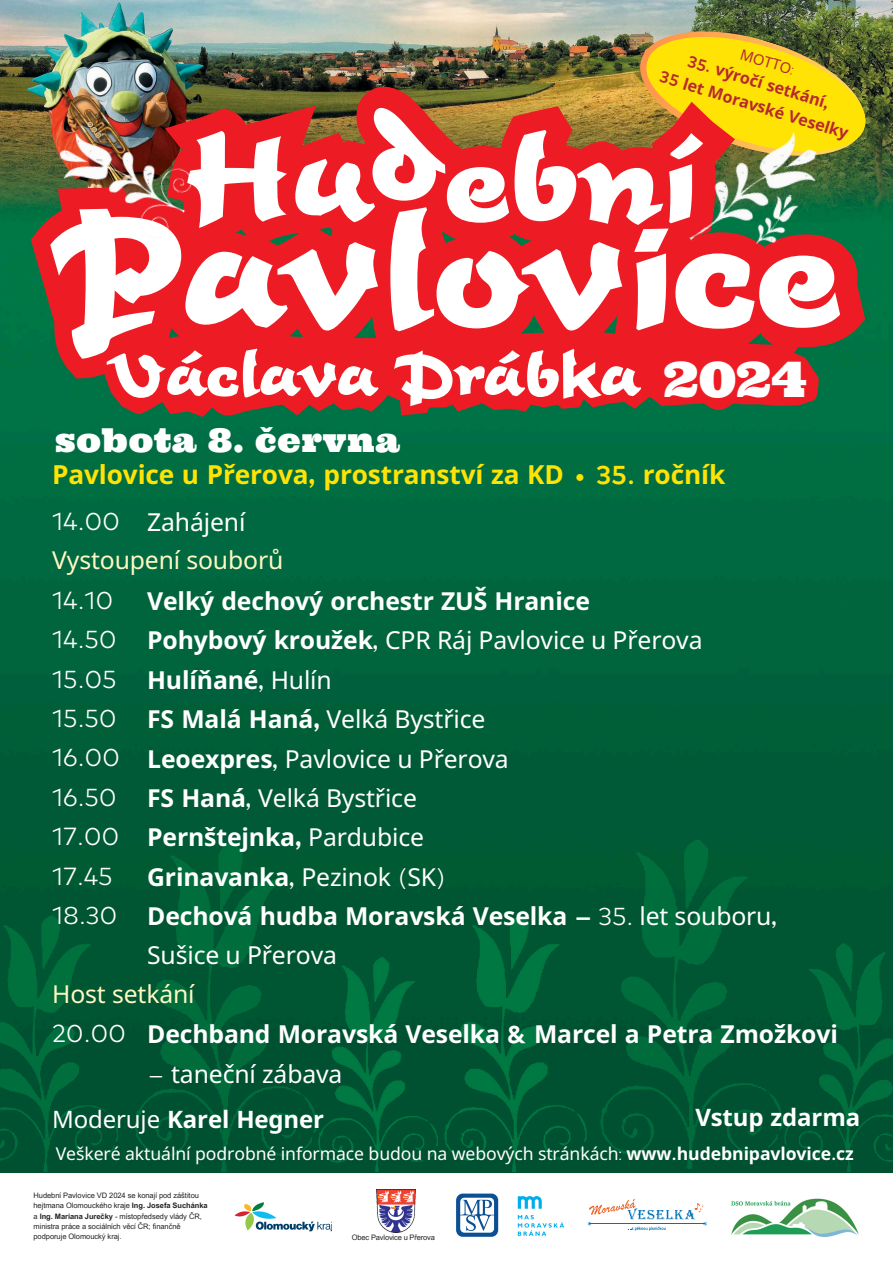
<style>
.page{position:relative;width:893px;height:1263px;background:#fff}
.page>*{position:absolute;margin:0;border:0;box-sizing:border-box;transform-origin:0 0}
.t1{font:49.05px "Ultra";color:#fff}
.t2{font:33px "Ultra";letter-spacing:.02em;color:#fff}
.t3{font:700 26.25px "Noto Sans";letter-spacing:-.005em;color:#ffe305}
.t4{font:700 24.75px/39.4px "Noto Sans";letter-spacing:-.005em;color:#fff}
.t5{font:24.75px/39.4px "HT Qays Sans Pro";letter-spacing:-.005em;color:#fff}
.t6{font:24.75px "Noto Sans";letter-spacing:-.005em;color:#fff}
.t7{font:24.75px/39.4px "Noto Sans";letter-spacing:-.005em;color:#fff8c3}
.t8{font:700 24px "Noto Sans";letter-spacing:-.005em;color:#fff}
.t9{font:17.62px "Noto Sans";letter-spacing:-.005em;color:#fff}
.t10{font:700 16.27px/23.1px "Noto Sans";color:#b8292f;text-align:center}
.t11{font:14.77px "Noto Sans";color:#b8292f}
.t12{font:7.5px/10.1px "Arial MT Pro";letter-spacing:-.005em;color:#231f20}
.s1{font-family:"HT Qays Sans Pro"}
.s2{font-family:"Noto Sans";color:#fff8c3}
.s3{font-family:"HT Qays Sans Pro";font-weight:400}
.s4{font-weight:400}
.s5{font-family:"HT Qays Sans Pro";color:#fff}
.s6{font-weight:700}
.s7{font-family:"HT Qays Sans Pro";font-weight:700}
</style>
<div class="page">
<img style="left:0;top:0;width:893px;height:1172px">
<img style="left:0;top:914px;width:119px;height:257px">
<svg style="left:235px;top:1202px;width:97px;height:29px"></svg>
<svg style="left:456px;top:1193px;width:42px;height:44px"></svg>
<svg style="left:518px;top:1215px;width:46px;height:21px"></svg>
<svg style="left:518px;top:1196px;width:24px;height:13px"></svg>
<svg style="left:587px;top:1199px;width:120px;height:32px"></svg>
<img style="left:27px;top:2px;width:92px;height:138px">
<svg style="left:31px;top:87px;width:834px;height:330px;fill:#007346"></svg>
<img style="left:133px;top:838px;width:650px;height:333px">
<img style="left:50px;top:23px;width:822px;height:383px">
<img style="left:771px;top:941px;width:122px;height:231px">
<img style="left:731px;top:1198px;width:128px;height:39px">
<img style="left:377px;top:1190px;width:38px;height:42px">
<p class="t11" style="left:743px;top:44px;width:57px;rotate:17deg">MOTTO<span class="s1">:</span></p>
<p class="t10" style="left:670px;top:42px;width:198px;rotate:17deg"><span class="s1">35.</span> výročí setkání<span class="s1">,<br>35</span> let Moravské Veselky</p>
<h4 class="t2" style="left:55px;top:418px;width:346px">sobota 8. června</h4>
<h4 class="t1" style="left:664px;top:348px;width:144px">2024</h4>
<h3 class="t3" style="left:52px;top:456px;width:674px">Pavlovice u Přerova<span class="s1">,</span> prostranství za KD <span class="s1">• 35.</span> ročník</h3>
<h4 class="t5" style="left:52px;top:502px;width:233px">14.00<br><span class="s2">Vystoupení souborů<br></span>14.10<br>14.50<br>15.05<br>15.50<br>16.00<br>16.50<br>17.00<br>17.45<br>18.30</h4>
<p class="t6" style="left:147px;top:505px;width:100px">Zahájení</p>
<p class="t4" style="left:147px;top:581px;width:632px">Velký dechový orchestr ZUŠ Hranice<br>Pohybový kroužek<span class="s3">,</span> <span class="s4">CPR Ráj Pavlovice u Přerova<br></span>Hulíňané<span class="s3">,</span> <span class="s4">Hulín<br></span>FS Malá Haná<span class="s1">,</span> <span class="s4">Velká Bystřice<br></span>Leoexpres<span class="s3">,</span> <span class="s4">Pavlovice u Přerova<br></span>FS Haná<span class="s3">,</span> <span class="s4">Velká Bystřice<br></span>Pernštejnka<span class="s1">,</span> <span class="s4">Pardubice<br></span>Grinavanka<span class="s3">,</span> <span class="s4">Pezinok</span> <span class="s3">(</span><span class="s4">SK</span><span class="s3">)<br></span>Dechová hudba Moravská Veselka <span class="s1">–</span> <span class="s3">35.</span> <span class="s4">let souboru</span><span class="s3">,<br></span><span class="s4">Sušice u Přerova</span></p>
<h5 class="t7" style="left:52px;top:973px;width:144px">Host setkání<br><span class="s5">20.00</span></h5>
<p class="t4" style="left:147px;top:1014px;width:692px">Dechband Moravská Veselka <span class="s1">&amp;</span> Marcel a Petra Zmožkovi</p>
<p class="t6" style="left:147px;top:1056px;width:197px"><span class="s1">–</span> taneční zábava</p>
<p class="t8" style="left:695px;top:1100px;width:166px">Vstup zdarma</p>
<p class="t8" style="left:52px;top:1102px;width:273px"><span class="s4">Moderuje</span> Karel Hegner</p>
<p class="t9" style="left:56px;top:1141px;width:799px">Veškeré aktuální podrobné informace budou na webových stránkách<span class="s1">:</span> <span class="s6">www</span><span class="s7">.</span><span class="s6">hudebnipavlovice</span><span class="s7">.</span><span class="s6">cz</span></p>
<h3 class="t12" style="left:34px;top:1191px;width:176px">Hudební Pavlovice VD 2024 se konají pod záštitou hejtmana Olomouckého kraje <span class="s6">Ing. Josefa Suchánka</span></h3>
<h4 class="t12" style="left:34px;top:1212px;width:170px">a <span class="s6">Ing. Mariana Jurečky</span> - místopředsedy vlády ČR, ministra práce a sociálních věcí ČR; finančně podporuje Olomoucký kraj.</h4>
<h4 class="t12" style="left:352px;top:1234px;width:85px">Obec Pavlovice u Přerova</h4>
</div>
